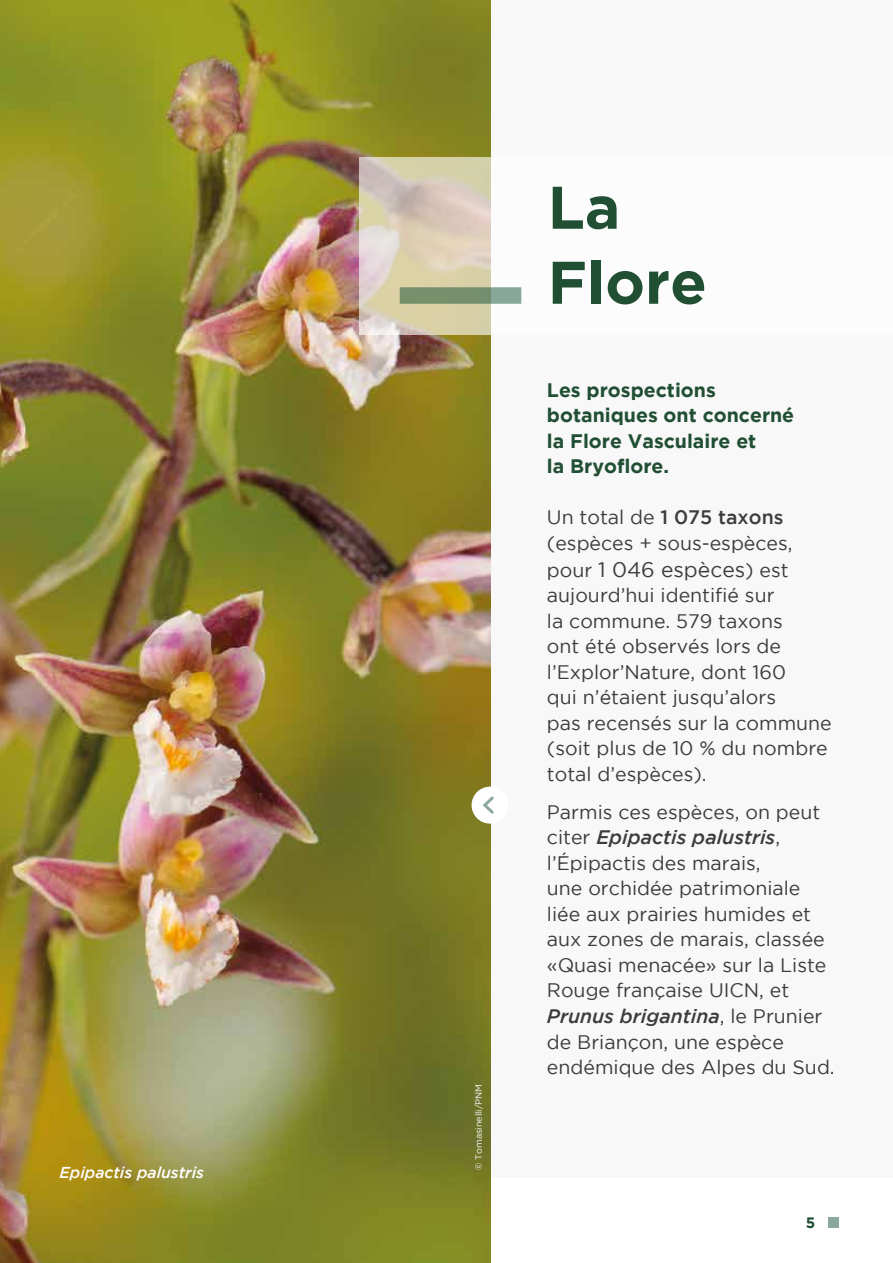
<style>
.page{position:relative;width:893px;height:1263px;background:#fff}
.page>*{position:absolute;margin:0;border:0;box-sizing:border-box;transform-origin:0 0}
.t1{font:700 60px/75px "Gotham";color:#214f34}
.t2{font:21px "Gotham";color:#3c3c3b}
.t3{font:19.5px/25.5px "Gotham";color:#3c3c3b}
.t4{font:700 19.5px/25.5px "Gotham";color:#214f34}
.t5{font:italic 500 15.75px "Gotham";color:#fff}
.t6{font:700 15px "Gotham";color:#214f34}
.t7{font:9px "Gotham";color:#fff}
.s1{font-weight:500}
.s2{font-size:19.5px}
.s3{font-weight:500;font-style:italic}
</style>
<div class="page">
<div style="left:828px;top:1216px;width:11px;height:11px;background:#8aa99c"></div>
<div style="left:0;top:0;width:893px;height:1178px;background:#f8f8f8"></div>
<img style="left:0;top:0;width:490px;height:1263px">
<svg style="left:359px;top:157px;width:163px;height:178px"></svg>
<svg style="left:400px;top:287px;width:121px;height:17px;background:#7d9779"></svg>
<div style="left:472px;top:787px;width:37px;height:37px;background:#fff;border-radius:50%"></div>
<svg style="left:482px;top:796px;width:12px;height:18px"></svg>
<p class="t5" style="left:60px;top:1163px;width:146px">Epipactis palustris</p>
<p class="t7" style="left:474px;top:1170px;width:87px;rotate:-90deg">© Tomasinelli/PNM</p>
<h1 class="t1" style="left:548px;top:168px;width:161px">La<br>Flore</h1>
<p class="t4" style="left:547px;top:376px;width:249px">Les prospections botaniques ont concerné la Flore Vasculaire et<br>la Bryoflore.</p>
<p class="t3" style="left:547px;top:504px;width:247px">Un total de <span class="s1">1 075 taxons </span>(espèces + sous-espèces,</p>
<p class="t2" style="left:547px;top:557px;width:243px"><span class="s2">pour</span> 1 046 espèces<span class="s2">) est</span></p>
<p class="t3" style="left:547px;top:582px;width:286px">aujourd’hui identifié sur<br>la commune. 579 taxons<br>ont été observés lors de l’Explor’Nature, dont 160<br>qui n’étaient jusqu’alors<br>pas recensés sur la commune (soit plus de 10 % du nombre total d’espèces).</p>
<p class="t3" style="left:547px;top:799px;width:289px">Parmis ces espèces, on peut citer <span class="s3">Epipactis palustris</span>, l’Épipactis des marais,<br>une orchidée patrimoniale liée aux prairies humides et aux zones de marais, classée «Quasi menacée» sur la Liste<br>Rouge française UICN, et<br><span class="s3">Prunus brigantina</span>, le Prunier de Briançon, une espèce endémique des Alpes du Sud.</p>
<p class="t6" style="left:806px;top:1213px;width:11px">5</p>
</div>
